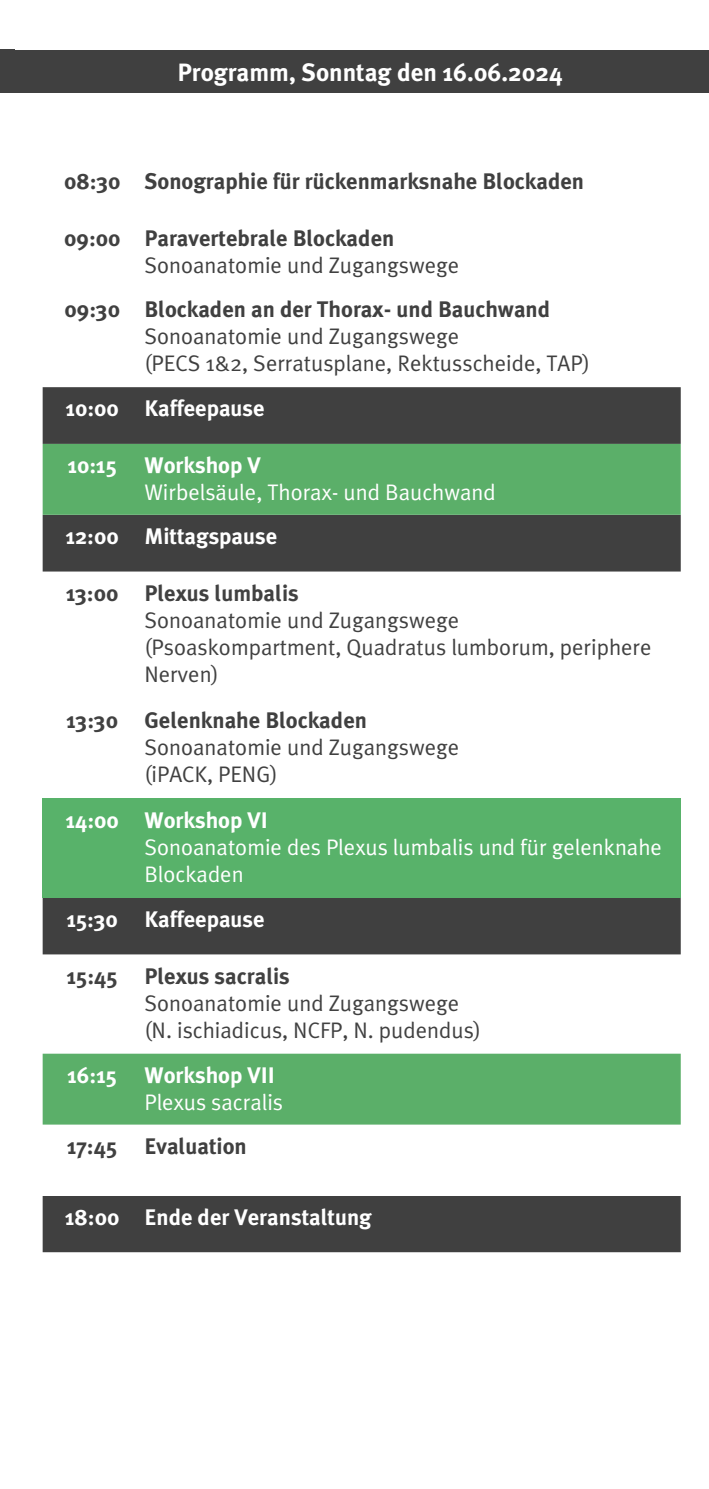
<style>
.page{position:relative;width:709px;height:1489px;background:#fff}
.page>*{position:absolute;margin:0;border:0;box-sizing:border-box;transform-origin:0 0}
.t1{font:700 25px "Meta Plus";color:#fff}
.t2{font:700 22.5px "Meta Plus";color:#404040}
.t3{font:22.5px/27px "Meta Plus Normal";color:#414141}
.t4{font:22.5px/27px "Meta Plus Normal";color:#404040}
.t5{font:700 22.5px "Meta Plus";color:#fff}
.t6{font:22.5px/27px "Meta Plus Normal";color:#fff}
.t7{font:700 22.5px "Meta Plus";color:#414141}
.s1{color:#414141}
</style>
<div class="page">
<div style="left:0;top:50px;width:709px;height:42px;background:#404040"></div>
<div style="left:43px;top:387px;width:637px;height:865px;background:#404040"></div>
<svg style="left:43px;top:444px;width:637px;height:680px"></svg>
<div style="left:43px;top:798px;width:637px;height:99px;background:#58b26a"></div>
<div style="left:43px;top:1124px;width:637px;height:71px;background:#fff"></div>
<p class="t1" style="left:177px;top:62px;width:387px">Programm, Sonntag den 16.06.2024</p>
<p class="t2" style="left:64px;top:172px;width:521px"><span class="s1">08:30</span> Sonographie für rückenmarksnahe Blockaden</p>
<p class="t2" style="left:64px;top:228px;width:332px"><span class="s1">09:00</span> Paravertebrale Blockaden</p>
<p class="t4" style="left:144px;top:253px;width:316px">Sonoanatomie und Zugangswege</p>
<p class="t2" style="left:64px;top:299px;width:487px">09:30 Blockaden an der Thorax- und Bauchwand</p>
<p class="t4" style="left:144px;top:324px;width:447px">Sonoanatomie und Zugangswege<br>(PECS 1&amp;2, Serratusplane, Rektusscheide, TAP)</p>
<p class="t5" style="left:66px;top:398px;width:200px">10:00 Kaffeepause</p>
<p class="t5" style="left:68px;top:455px;width:194px">10:15 Workshop V</p>
<p class="t6" style="left:144px;top:480px;width:353px">Wirbelsäule, Thorax- und Bauchwand</p>
<p class="t5" style="left:66px;top:526px;width:213px">12:00 Mittagspause</p>
<p class="t7" style="left:66px;top:583px;width:234px">13:00 Plexus lumbalis</p>
<p class="t3" style="left:144px;top:607px;width:508px">Sonoanatomie und Zugangswege (Psoaskompartment, Quadratus lumborum, periphere<br>Nerven)</p>
<p class="t2" style="left:67px;top:710px;width:302px"><span class="s1">13:30</span> Gelenknahe Blockaden</p>
<p class="t4" style="left:144px;top:735px;width:316px">Sonoanatomie und Zugangswege (iPACK, PENG)</p>
<p class="t5" style="left:66px;top:810px;width:203px">14:00 Workshop VI</p>
<p class="t6" style="left:144px;top:834px;width:519px">Sonoanatomie des Plexus lumbalis und für gelenknahe<br>Blockaden</p>
<p class="t5" style="left:67px;top:909px;width:199px">15:30 Kaffeepause</p>
<p class="t7" style="left:67px;top:965px;width:224px">15:45 Plexus sacralis</p>
<p class="t3" style="left:144px;top:990px;width:338px">Sonoanatomie und Zugangswege (N. ischiadicus, NCFP, N. pudendus)</p>
<p class="t5" style="left:68px;top:1065px;width:209px">16:15 Workshop VII</p>
<p class="t6" style="left:144px;top:1089px;width:140px">Plexus sacralis</p>
<p class="t2" style="left:67px;top:1136px;width:181px">17:45 Evaluation</p>
<p class="t5" style="left:65px;top:1206px;width:308px">18:00 Ende der Veranstaltung</p>
</div>
